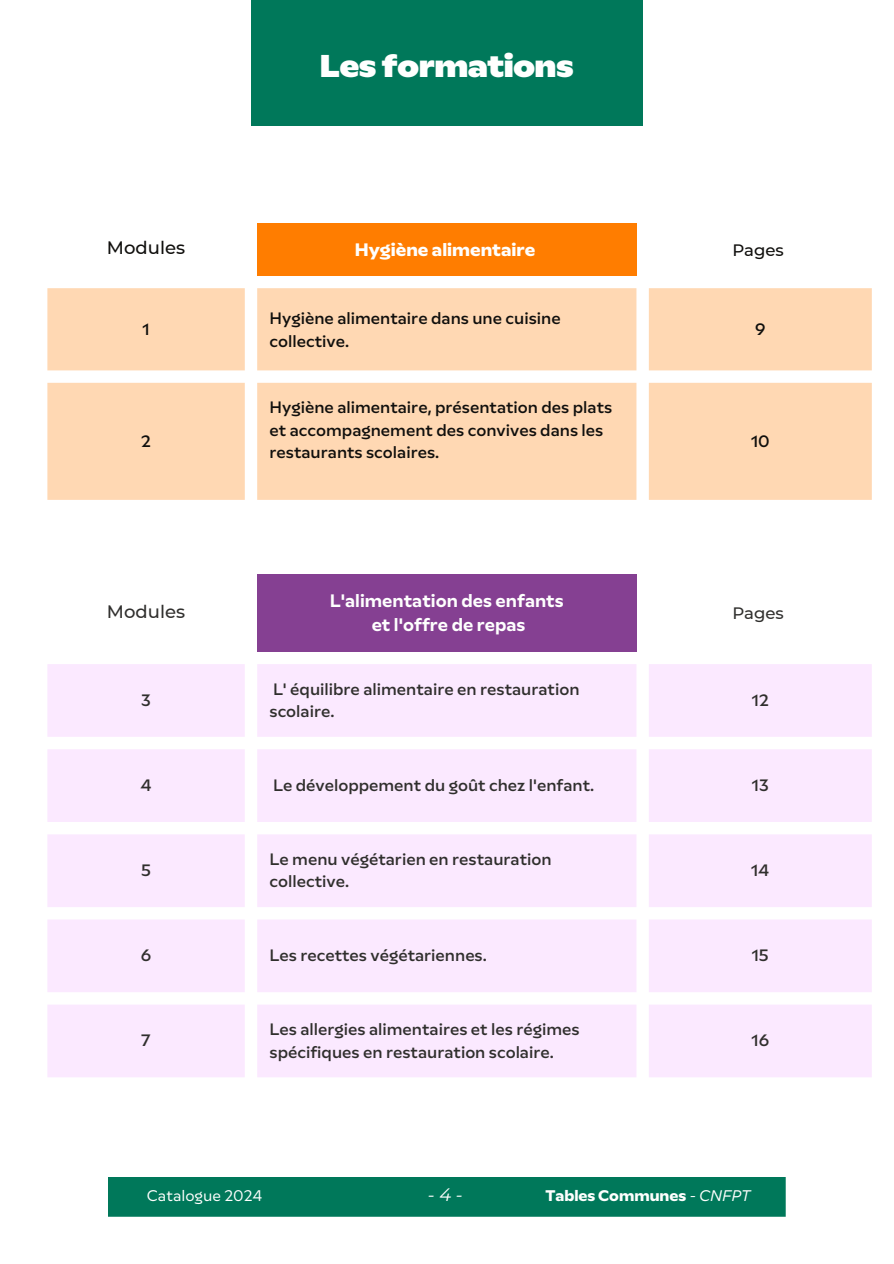
<style>
.page{position:relative;width:894px;height:1264px;background:#fff}
.page>*{position:absolute;margin:0;border:0;box-sizing:border-box;transform-origin:0 0}
.t1{font:900 31.5px "RB Multima";color:#fefffe}
.t2{font:600 18px/24.8px "RB Multima";color:#fefffe;text-align:center}
.t3{font:700 18px "RB Multima";color:#fefffe}
.t4{font:500 18px "Montserrat";color:#100f0d}
.t5{font:italic 18px "Montserrat";color:#fefffe}
.t6{font:500 16.5px/22.5px "RB Multima";color:#100f0d}
.t7{font:500 16.5px "Montserrat";color:#100f0d}
.t8{font:700 15.3px "RB Multima";color:#fefffe}
.t9{font:15.3px "RB Multima";color:#fefffe}
.s1{font-weight:400;font-style:italic}
</style>
<div class="page">
<div style="left:257px;top:223px;width:379px;height:53px;background:#ff7d00"></div>
<svg style="left:47px;top:288px;width:824px;height:212px;background:#ffdbb9"></svg>
<div style="left:257px;top:574px;width:379px;height:77px;background:#854092"></div>
<svg style="left:47px;top:664px;width:824px;height:413px;fill:#fbe9ff"></svg>
<div style="left:108px;top:1177px;width:677px;height:39px;background:#00785a"></div>
<div style="left:251px;top:0;width:391px;height:126px;background:#00785a"></div>
<p class="t1" style="left:320px;top:47px;width:255px">Les formations</p>
<h1 class="t4" style="left:107px;top:237px;width:80px">Modules</h1>
<p class="t3" style="left:354px;top:238px;width:182px">Hygiène alimentaire</p>
<p class="t7" style="left:732px;top:239px;width:53px">Pages</p>
<p class="t6" style="left:142px;top:318px;width:9px">1</p>
<p class="t6" style="left:269px;top:307px;width:292px">Hygiène alimentaire dans une cuisine collective.</p>
<p class="t6" style="left:754px;top:318px;width:12px">9</p>
<p class="t6" style="left:141px;top:430px;width:11px">2</p>
<p class="t6" style="left:269px;top:396px;width:344px">Hygiène alimentaire, présentation des plats et accompagnement des convives dans les restaurants scolaires.</p>
<p class="t4" style="left:107px;top:600px;width:80px">Modules</p>
<p class="t2" style="left:330px;top:588px;width:235px">L'alimentation des enfants et l'offre de repas</p>
<p class="t6" style="left:750px;top:430px;width:20px">10</p>
<p class="t7" style="left:732px;top:603px;width:53px">Pages</p>
<p class="t6" style="left:141px;top:688px;width:11px">3</p>
<p class="t6" style="left:269px;top:677px;width:311px">L' équilibre alimentaire en restauration scolaire.</p>
<p class="t6" style="left:751px;top:688px;width:18px">12</p>
<p class="t6" style="left:140px;top:773px;width:13px">4</p>
<p class="t6" style="left:273px;top:773px;width:322px">Le développement du goût chez l'enfant.</p>
<p class="t6" style="left:751px;top:773px;width:18px">13</p>
<p class="t6" style="left:141px;top:859px;width:11px">5</p>
<p class="t6" style="left:269px;top:847px;width:283px">Le menu végétarien en restauration collective.</p>
<p class="t6" style="left:751px;top:859px;width:20px">14</p>
<p class="t6" style="left:141px;top:944px;width:12px">6</p>
<p class="t6" style="left:269px;top:944px;width:219px">Les recettes végétariennes.</p>
<p class="t6" style="left:751px;top:944px;width:19px">15</p>
<p class="t6" style="left:141px;top:1029px;width:11px">7</p>
<p class="t6" style="left:269px;top:1017px;width:311px">Les allergies alimentaires et les régimes spécifiques en restauration scolaire.</p>
<p class="t6" style="left:751px;top:1029px;width:19px">16</p>
<p class="t9" style="left:147px;top:1186px;width:117px">Catalogue 2024</p>
<p class="t5" style="left:427px;top:1183px;width:37px">-4-</p>
<p class="t8" style="left:545px;top:1186px;width:207px">Tables Communes <span class="s1">- CNFPT</span></p>
</div>
